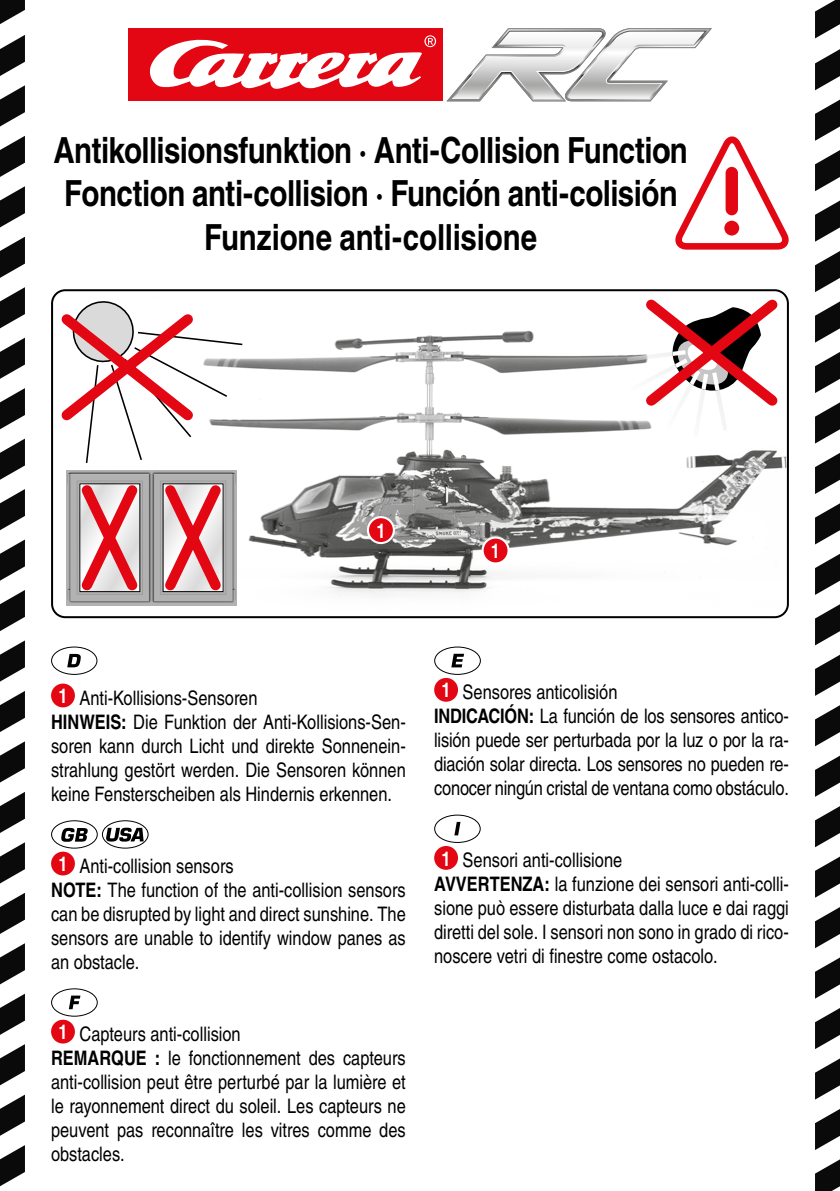
<style>
.page{position:relative;width:840px;height:1191px;background:#fff}
.page>*{position:absolute;margin:0;border:0;box-sizing:border-box;transform-origin:0 0}
.t1{font:36px/43.2px "Nimbus San LOT Bol Con";letter-spacing:-.015em;color:#000;text-align:center}
.t2{font:20.2px "Nimbus San LOT Bol Con";color:#fff}
.t3{font:20px/24px "Nimbus San LOT Reg Con";color:#000}
.s1{font-family:"Nimbus San LOT Bol Con";font-size:20.2px;color:#fff}
.s2{font-family:"Nimbus San LOT Bol Con"}
</style>
<div class="page">
<img style="left:108px;top:295px;width:679px;height:322px">
<div style="left:51px;top:289px;width:737px;height:329px;border:2px solid #000;border-radius:13px"></div>
<div style="left:368px;top:517px;width:25px;height:26px;background:#e30613;border-radius:50%"></div>
<div style="left:367px;top:516px;width:28px;height:28px;border:2px solid #fff;border-radius:50%"></div>
<div style="left:482px;top:537px;width:26px;height:26px;background:#e30613;border-radius:50%"></div>
<div style="left:481px;top:536px;width:28px;height:28px;border:2px solid #fff;border-radius:50%"></div>
<svg style="left:0;top:35px;width:25px;height:41px"></svg>
<svg style="left:0;top:85px;width:25px;height:42px"></svg>
<svg style="left:0;top:136px;width:25px;height:41px"></svg>
<svg style="left:0;top:186px;width:25px;height:41px"></svg>
<svg style="left:0;top:237px;width:25px;height:41px"></svg>
<svg style="left:0;top:287px;width:25px;height:41px"></svg>
<svg style="left:0;top:337px;width:25px;height:42px"></svg>
<svg style="left:0;top:388px;width:25px;height:41px"></svg>
<svg style="left:0;top:438px;width:25px;height:42px"></svg>
<svg style="left:0;top:489px;width:25px;height:41px"></svg>
<svg style="left:0;top:539px;width:25px;height:42px"></svg>
<svg style="left:0;top:590px;width:25px;height:41px"></svg>
<svg style="left:0;top:640px;width:25px;height:41px"></svg>
<svg style="left:0;top:691px;width:25px;height:41px"></svg>
<svg style="left:0;top:741px;width:25px;height:41px"></svg>
<svg style="left:0;top:792px;width:25px;height:41px"></svg>
<svg style="left:0;top:842px;width:25px;height:41px"></svg>
<svg style="left:0;top:892px;width:25px;height:42px"></svg>
<svg style="left:0;top:943px;width:25px;height:41px"></svg>
<svg style="left:0;top:993px;width:25px;height:42px"></svg>
<svg style="left:0;top:1044px;width:25px;height:41px"></svg>
<svg style="left:0;top:1094px;width:25px;height:41px"></svg>
<svg style="left:0;top:1145px;width:25px;height:41px"></svg>
<svg style="left:0;top:0;width:25px;height:24px"></svg>
<svg style="left:815px;top:49px;width:25px;height:41px"></svg>
<svg style="left:815px;top:99px;width:25px;height:42px"></svg>
<svg style="left:815px;top:150px;width:25px;height:41px"></svg>
<svg style="left:815px;top:200px;width:25px;height:42px"></svg>
<svg style="left:815px;top:251px;width:25px;height:41px"></svg>
<svg style="left:815px;top:301px;width:25px;height:42px"></svg>
<svg style="left:815px;top:352px;width:25px;height:41px"></svg>
<svg style="left:815px;top:402px;width:25px;height:42px"></svg>
<svg style="left:815px;top:453px;width:25px;height:41px"></svg>
<svg style="left:815px;top:503px;width:25px;height:41px"></svg>
<svg style="left:815px;top:553px;width:25px;height:42px"></svg>
<svg style="left:815px;top:604px;width:25px;height:41px"></svg>
<svg style="left:815px;top:654px;width:25px;height:42px"></svg>
<svg style="left:815px;top:705px;width:25px;height:41px"></svg>
<svg style="left:815px;top:755px;width:25px;height:42px"></svg>
<svg style="left:815px;top:806px;width:25px;height:41px"></svg>
<svg style="left:815px;top:856px;width:25px;height:42px"></svg>
<svg style="left:815px;top:907px;width:25px;height:41px"></svg>
<svg style="left:815px;top:957px;width:25px;height:41px"></svg>
<svg style="left:815px;top:1008px;width:25px;height:41px"></svg>
<svg style="left:815px;top:1058px;width:25px;height:41px"></svg>
<svg style="left:815px;top:1109px;width:25px;height:41px"></svg>
<svg style="left:815px;top:1159px;width:25px;height:32px"></svg>
<svg style="left:815px;top:0;width:25px;height:39px"></svg>
<div style="left:66px;top:470px;width:171px;height:135px;background:#b3b2b2"></div>
<hr style="left:67px;top:473px;width:4px;height:11px;background:#a09f9f">
<hr style="left:67px;top:589px;width:4px;height:11px;background:#a09f9f">
<div style="left:68px;top:472px;width:83px;height:131px;background:#656464"></div>
<div style="left:69px;top:474px;width:81px;height:128px;background:#b3b2b2"></div>
<hr style="left:231px;top:473px;width:4px;height:11px;background:#000;opacity:.75">
<hr style="left:231px;top:589px;width:4px;height:11px;background:#000;opacity:.75">
<div style="left:151px;top:472px;width:83px;height:131px;background:#656464"></div>
<div style="left:152px;top:474px;width:82px;height:128px;background:#000;opacity:.75"></div>
<svg style="left:623px;top:290px;width:163px;height:149px"></svg>
<svg style="left:68px;top:474px;width:75px;height:125px"></svg>
<svg style="left:156px;top:474px;width:78px;height:125px"></svg>
<svg style="left:52px;top:300px;width:192px;height:165px"></svg>
<div style="left:128px;top:28px;width:314px;height:73px;background:#e30613"></div>
<svg style="left:150px;top:35px;width:286px;height:54px"></svg>
<svg style="left:446px;top:28px;width:266px;height:74px"></svg>
<svg style="left:675px;top:136px;width:114px;height:114px"></svg>
<div style="left:725px;top:167px;width:12px;height:48px;background:#e30613;border-radius:6px"></div>
<div style="left:724px;top:221px;width:14px;height:14px;background:#e30613;border-radius:50%"></div>
<div style="left:51px;top:646px;width:46px;height:29px;border:1px solid #000;border-radius:50%"></div>
<svg style="left:67px;top:654px;width:14px;height:13px"></svg>
<div style="left:51px;top:683px;width:24px;height:24px;background:#e30613;border-radius:50%"></div>
<svg style="left:102px;top:820px;width:46px;height:28px"></svg>
<div style="left:102px;top:820px;width:46px;height:28px;border:1px solid #000;border-radius:50%"></div>
<svg style="left:106px;top:827px;width:38px;height:14px"></svg>
<div style="left:51px;top:820px;width:47px;height:28px;border:1px solid #000;border-radius:50%"></div>
<svg style="left:61px;top:828px;width:27px;height:13px"></svg>
<div style="left:51px;top:851px;width:24px;height:24px;background:#e30613;border-radius:50%"></div>
<div style="left:51px;top:988px;width:47px;height:28px;border:1px solid #000;border-radius:50%"></div>
<svg style="left:69px;top:995px;width:11px;height:14px"></svg>
<div style="left:51px;top:1019px;width:24px;height:24px;background:#e30613;border-radius:50%"></div>
<div style="left:434px;top:646px;width:46px;height:29px;border:1px solid #000;border-radius:50%"></div>
<svg style="left:451px;top:654px;width:13px;height:13px"></svg>
<div style="left:434px;top:678px;width:24px;height:23px;background:#e30613;border-radius:50%"></div>
<div style="left:434px;top:814px;width:46px;height:29px;border:1px solid #000;border-radius:50%"></div>
<svg style="left:454px;top:822px;width:6px;height:13px"></svg>
<div style="left:434px;top:846px;width:24px;height:23px;background:#e30613;border-radius:50%"></div>
<h1 class="t1" style="left:53px;top:130px;width:635px">Antikollisionsfunktion · Anti-Collision Function<br>Fonction anti-collision · Función anti-colisión<br>Funzione anti-collisione</h1>
<p class="t2" style="left:376px;top:518px;width:11px">1</p>
<p class="t2" style="left:490px;top:538px;width:11px">1</p>
<p class="t3" style="left:51px;top:686px;width:356px;text-indent:7px"><span class="s1">1</span> Anti-Kollisions-Sensoren<br><span class="s2">HINWEIS:</span> Die Funktion der Anti-Kollisions-Sen&shy;soren kann durch Licht und direkte Sonnenein&shy;strahlung gestört werden. Die Sensoren können keine Fensterscheiben als Hindernis erkennen.</p>
<p class="t3" style="left:51px;top:854px;width:356px;text-indent:7px"><span class="s1">1</span> Anti-collision sensors<br><span class="s2">NOTE:</span> The function of the anti-collision sensors can be disrupted by light and direct sunshine. The sensors are unable to identify window panes as an obstacle.</p>
<p class="t3" style="left:51px;top:1022px;width:356px;text-indent:7px"><span class="s1">1</span> Capteurs anti-collision<br><span class="s2">REMARQUE :</span> le fonctionnement des capteurs anti-collision peut être perturbé par la lumière et le rayonnement direct du soleil. Les capteurs ne peuvent pas reconnaître les vitres comme des obstacles.</p>
<p class="t3" style="left:434px;top:680px;width:356px;text-indent:7px"><span class="s1">1</span> Sensores anticolisión<br><span class="s2">INDICACIÓN:</span> La función de los sensores antico&shy;lisión puede ser perturbada por la luz o por la ra&shy;diación solar directa. Los sensores no pueden re&shy;conocer ningún cristal de ventana como obstáculo.</p>
<p class="t3" style="left:434px;top:848px;width:356px;text-indent:7px"><span class="s1">1</span> Sensori anti-collisione<br><span class="s2">AVVERTENZA:</span> la funzione dei sensori anti-colli&shy;sione può essere disturbata dalla luce e dai raggi diretti del sole. I sensori non sono in grado di rico&shy;noscere vetri di finestre come ostacolo.</p>
</div>
